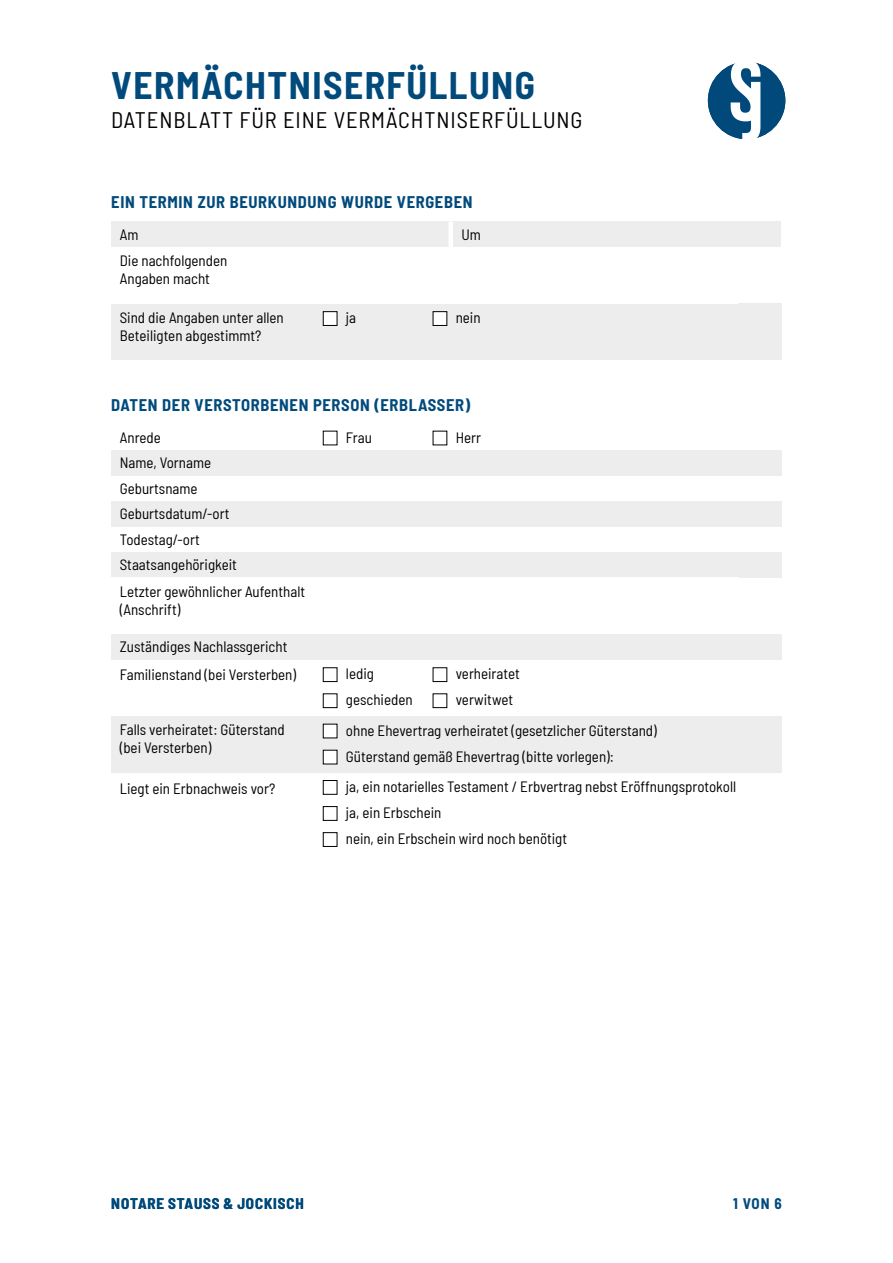
<style>
.page{position:relative;width:893px;height:1263px;background:#fff}
.page>*{position:absolute;margin:0;border:0;box-sizing:border-box;transform-origin:0 0}
.t1{font:700 semi-condensed 37.5px "Barlow";letter-spacing:.04em;color:#004a7c}
.t2{font:semi-condensed 22.5px "Barlow";letter-spacing:.04em;color:#000}
.t3{font:700 semi-condensed 16.5px "Barlow";letter-spacing:.04em;color:#004a7c}
.t4{font:semi-condensed 15px/18px "Barlow";color:#000}
.t5{font:700 semi-condensed 15px "Barlow";letter-spacing:.06em;color:#004a7b}
.t6{font:700 semi-condensed 15px "Barlow";color:#004a7c}
</style>
<div class="page">
<img style="left:708px;top:62px;width:77px;height:77px;border-radius:39px">
<div style="left:453px;top:222px;width:328px;height:25px;background:#ededed"></div>
<div style="left:111px;top:222px;width:342px;height:25px;background:#ededed"></div>
<div style="left:448px;top:222px;width:5px;height:25px;background:#fff"></div>
<div style="left:111px;top:304px;width:671px;height:56px;background:#ededed"></div>
<div style="left:323px;top:312px;width:14px;height:13px;background:#fff"></div>
<div style="left:323px;top:311px;width:14px;height:15px;border:1px solid #000"></div>
<div style="left:433px;top:312px;width:14px;height:13px;background:#fff"></div>
<div style="left:433px;top:311px;width:14px;height:15px;border:1px solid #000"></div>
<div style="left:111px;top:450px;width:671px;height:26px;background:#ededed"></div>
<div style="left:111px;top:501px;width:671px;height:26px;background:#ededed"></div>
<div style="left:111px;top:552px;width:671px;height:26px;background:#ededed"></div>
<div style="left:111px;top:716px;width:671px;height:56px;background:#ededed"></div>
<div style="left:323px;top:667px;width:14px;height:15px;border:1px solid #000"></div>
<div style="left:323px;top:780px;width:14px;height:15px;border:1px solid #000"></div>
<div style="left:323px;top:724px;width:14px;height:14px;background:#fff"></div>
<div style="left:323px;top:806px;width:14px;height:15px;border:1px solid #000"></div>
<div style="left:323px;top:832px;width:14px;height:15px;border:1px solid #000"></div>
<div style="left:323px;top:750px;width:14px;height:14px;background:#fff"></div>
<div style="left:433px;top:667px;width:14px;height:15px;border:1px solid #000"></div>
<div style="left:433px;top:693px;width:14px;height:15px;border:1px solid #000"></div>
<div style="left:111px;top:634px;width:671px;height:26px;background:#ededed"></div>
<h1 class="t1" style="left:111px;top:59px;width:425px">VERMÄCHTNISERFÜLLUNG</h1>
<h2 class="t2" style="left:111px;top:103px;width:473px">DATENBLATT FÜR EINE VERMÄCHTNISERFÜLLUNG</h2>
<p class="t3" style="left:111px;top:190px;width:363px">EIN TERMIN ZUR BEURKUNDUNG WURDE VERGEBEN</p>
<p class="t4" style="left:120px;top:224px;width:20px">Am</p>
<p class="t4" style="left:461px;top:224px;width:21px">Um</p>
<p class="t4" style="left:120px;top:251px;width:109px">Die nachfolgenden<br>Angaben macht</p>
<p class="t4" style="left:120px;top:307px;width:165px">Sind die Angaben unter allen<br>Beteiligten abgestimmt?</p>
<p class="t4" style="left:346px;top:308px;width:12px">ja</p>
<p class="t4" style="left:456px;top:308px;width:26px">nein</p>
<p class="t3" style="left:111px;top:393px;width:360px">DATEN DER VERSTORBENEN PERSON (ERBLASSER)</p>
<p class="t4" style="left:120px;top:427px;width:43px">Anrede</p>
<p class="t4" style="left:346px;top:427px;width:28px">Frau</p>
<p class="t4" style="left:456px;top:427px;width:27px">Herr</p>
<p class="t4" style="left:120px;top:453px;width:93px">Name, Vorname</p>
<p class="t4" style="left:120px;top:504px;width:111px">Geburtsdatum/-ort</p>
<p class="t4" style="left:120px;top:478px;width:79px">Geburtsname</p>
<p class="t4" style="left:120px;top:529px;width:82px">Todestag/-ort</p>
<p class="t4" style="left:120px;top:550px;width:187px;line-height:26.7px">Staatsangehörigkeit<br>Letzter gewöhnlicher Aufenthalt</p>
<p class="t4" style="left:120px;top:599px;width:62px">(Anschrift)</p>
<p class="t4" style="left:120px;top:637px;width:169px">Zuständiges Nachlassgericht</p>
<p class="t4" style="left:120px;top:665px;width:178px">Familienstand (bei Versterben)</p>
<p class="t4" style="left:346px;top:664px;width:29px">ledig</p>
<p class="t4" style="left:346px;top:690px;width:68px">geschieden</p>
<p class="t4" style="left:456px;top:660px;width:66px;line-height:26.1px">verheiratet verwitwet</p>
<p class="t4" style="left:120px;top:720px;width:166px">Falls verheiratet: Güterstand (bei Versterben)</p>
<p class="t4" style="left:346px;top:720px;width:312px">ohne Ehevertrag verheiratet (gesetzlicher Güterstand)</p>
<p class="t4" style="left:346px;top:746px;width:270px">Güterstand gemäß Ehevertrag (bitte vorlegen):</p>
<p class="t4" style="left:120px;top:778px;width:157px">Liegt ein Erbnachweis vor?</p>
<p class="t4" style="left:346px;top:776px;width:392px">ja, ein notarielles Testament / Erbvertrag nebst Eröffnungsprotokoll</p>
<p class="t4" style="left:346px;top:798px;width:223px;line-height:26.1px">ja, ein Erbschein<br>nein, ein Erbschein wird noch benötigt</p>
<p class="t5" style="left:111px;top:1193px;width:194px">NOTARE STAUSS &amp; JOCKISCH</p>
<p class="t6" style="left:733px;top:1193px;width:50px">1 VON 6</p>
</div>
